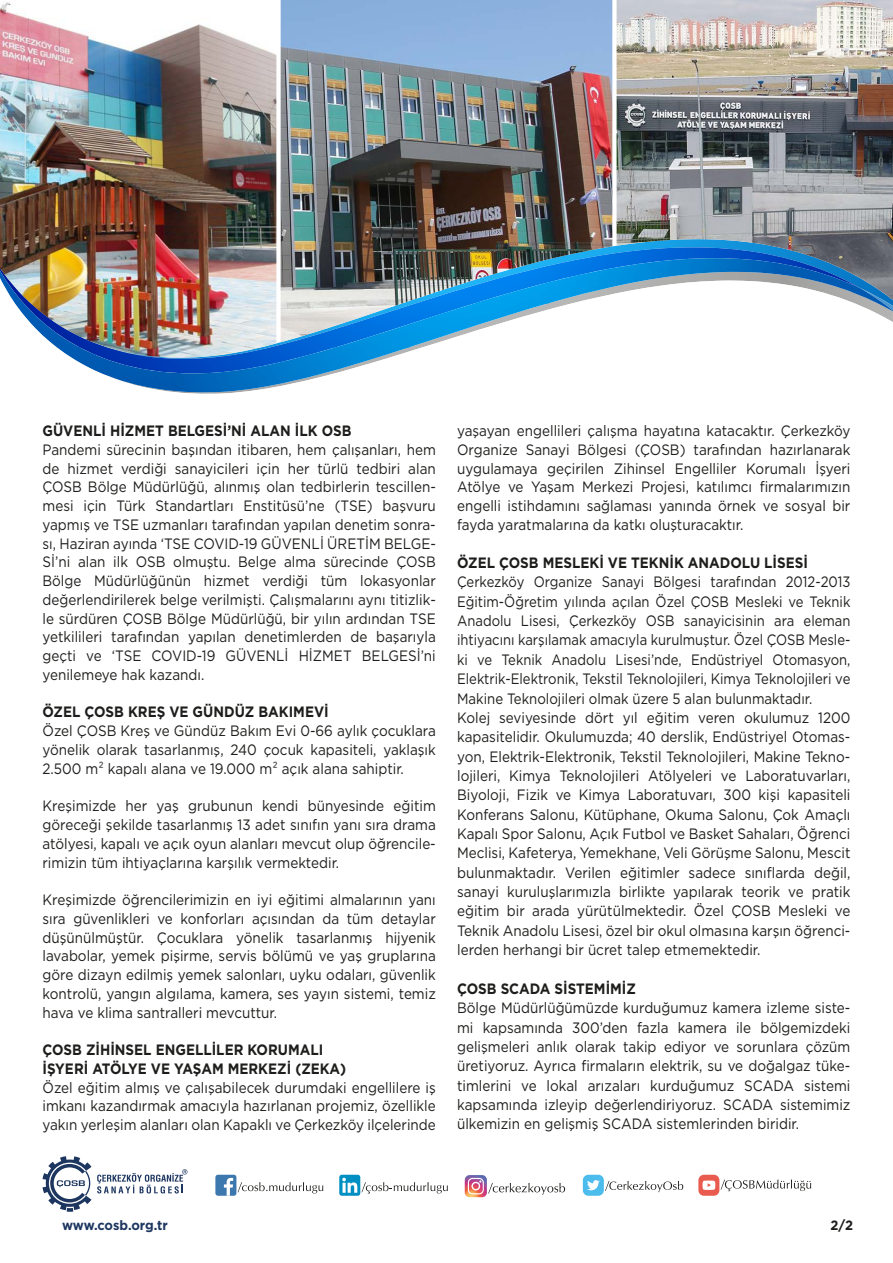
<style>
.page{position:relative;width:893px;height:1263px;background:#fff}
.page>*{position:absolute;margin:0;border:0;box-sizing:border-box;transform-origin:0 0}
.t1{font:15px/18.8px "Gotham";color:#1d1d1b;text-align:justify;scale:.9 1}
.t2{font:15px/19.4px "Gotham";color:#1d1d1b;scale:.87 1}
.t3{font:700 15px/18.8px "Gotham";color:#1d1d1b;scale:.9 1}
.t4{font:700 13.5px "Gotham";color:#1d3660;scale:.95 1}
.t5{font:700 13.5px "Gotham";color:#1d1d1b;scale:.95 1}
</style>
<div class="page">
<svg style="left:72px;top:243px;width:821px;height:151px"></svg>
<img style="left:0;top:2px;width:276px;height:356px">
<img style="left:281px;top:0;width:331px;height:342px">
<img style="left:617px;top:0;width:276px;height:300px">
<div style="left:339px;top:1175px;width:21px;height:21px;background:#008fc3;border-radius:3px"></div>
<svg style="left:342px;top:1178px;width:106px;height:15px"></svg>
<div style="left:215px;top:1175px;width:21px;height:21px;background:#3c77ae;border-radius:3px"></div>
<svg style="left:224px;top:1178px;width:99px;height:18px"></svg>
<div style="left:583px;top:1175px;width:21px;height:21px;background:#4bbcec;border-radius:6px"></div>
<svg style="left:587px;top:1180px;width:96px;height:12px"></svg>
<svg style="left:488px;top:1183px;width:77px;height:12px"></svg>
<img style="left:465px;top:1175px;width:22px;height:22px">
<div style="left:468px;top:1178px;width:16px;height:16px;border:1px solid #fff;border-radius:4px"></div>
<div style="left:471px;top:1182px;width:9px;height:8px;border:1px solid #fff;border-radius:50%"></div>
<div style="left:698px;top:1175px;width:21px;height:21px;background:#ea5b4f;border-radius:6px"></div>
<svg style="left:702px;top:1180px;width:13px;height:10px"></svg>
<svg style="left:721px;top:1179px;width:90px;height:12px"></svg>
<svg style="left:43px;top:1156px;width:144px;height:56px"></svg>
<p class="t3" style="left:43px;top:421px;width:345px">GÜVENLİ HİZMET BELGESİ’Nİ ALAN İLK OSB</p>
<p class="t1" style="left:43px;top:440px;width:439px">Pandemi sürecinin başından itibaren, hem çalışanları, hem de hizmet verdiği sanayicileri için her türlü tedbiri alan ÇOSB Bölge Müdürlüğü, alınmış olan tedbirlerin tescillen&shy;mesi için Türk Standartları Enstitüsü’ne (TSE) başvuru yapmış ve TSE uzmanları tarafından yapılan denetim sonra&shy;sı, Haziran ayında ‘TSE COVID-19 GÜVENLİ ÜRETİM BELGE-Sİ’ni alan ilk OSB olmuştu. Belge alma sürecinde ÇOSB Bölge Müdürlüğünün hizmet verdiği tüm lokasyonlar değerlendirilerek belge verilmişti. Çalışmalarını aynı titizlik&shy;le sürdüren ÇOSB Bölge Müdürlüğü, bir yılın ardından TSE yetkilileri tarafından yapılan denetimlerden de başarıyla geçti ve ‘TSE COVID-19 GÜVENLİ HİZMET BELGESİ’ni yenilemeye hak kazandı.</p>
<p class="t3" style="left:43px;top:703px;width:319px">ÖZEL ÇOSB KREŞ VE GÜNDÜZ BAKIMEVİ</p>
<p class="t1" style="left:43px;top:721px;width:438px">Özel ÇOSB Kreş ve Gündüz Bakım Evi 0-66 aylık çocuklara yönelik olarak tasarlanmış, 240 çocuk kapasiteli, yaklaşık 2.500 m2 kapalı alana ve 19.000 m2 açık alana sahiptir.</p>
<p class="t1" style="left:43px;top:796px;width:439px">Kreşimizde her yaş grubunun kendi bünyesinde eğitim göreceği şekilde tasarlanmış 13 adet sınıfın yanı sıra drama atölyesi, kapalı ve açık oyun alanları mevcut olup öğrencile&shy;rimizin tüm ihtiyaçlarına karşılık vermektedir.</p>
<p class="t1" style="left:43px;top:890px;width:439px">Kreşimizde öğrencilerimizin en iyi eğitimi almalarının yanı sıra güvenlikleri ve konforları açısından da tüm detaylar düşünülmüştür. Çocuklara yönelik tasarlanmış hijyenik lavabolar, yemek pişirme, servis bölümü ve yaş gruplarına göre dizayn edilmiş yemek salonları, uyku odaları, güvenlik kontrolü, yangın algılama, kamera, ses yayın sistemi, temiz hava ve klima santralleri mevcuttur.</p>
<p class="t3" style="left:43px;top:1040px;width:339px">ÇOSB ZİHİNSEL ENGELLİLER KORUMALI<br>İŞYERİ ATÖLYE VE YAŞAM MERKEZİ (ZEKA)</p>
<p class="t1" style="left:43px;top:1077px;width:439px">Özel eğitim almış ve çalışabilecek durumdaki engellilere iş imkanı kazandırmak amacıyla hazırlanan projemiz, özellikle yakın yerleşim alanları olan Kapaklı ve Çerkezköy ilçelerinde</p>
<p class="t1" style="left:457px;top:421px;width:439px">yaşayan engellileri çalışma hayatına katacaktır. Çerkezköy Organize Sanayi Bölgesi (ÇOSB) tarafından hazırlanarak uygulamaya geçirilen Zihinsel Engelliler Korumalı İşyeri Atölye ve Yaşam Merkezi Projesi, katılımcı firmalarımızın engelli istihdamını sağlaması yanında örnek ve sosyal bir fayda yaratmalarına da katkı oluşturacaktır.</p>
<p class="t3" style="left:457px;top:553px;width:391px">ÖZEL ÇOSB MESLEKİ VE TEKNİK ANADOLU LİSESİ</p>
<p class="t2" style="left:457px;top:572px;width:454px">Çerkezköy Organize Sanayi Bölgesi tarafından 2012-2013<br>Eğitim-Öğretim yılında açılan Özel ÇOSB Mesleki ve Teknik Anadolu Lisesi, Çerkezköy OSB sanayicisinin ara eleman ihtiyacını karşılamak amacıyla kurulmuştur. Özel ÇOSB Mesle&shy;ki ve Teknik Anadolu Lisesi’nde, Endüstriyel Otomasyon, Elektrik-Elektronik, Tekstil Teknolojileri, Kimya Teknolojileri ve Makine Teknolojileri olmak üzere 5 alan bulunmaktadır.<br>Kolej seviyesinde dört yıl eğitim veren okulumuz 1200 kapasitelidir. Okulumuzda; 40 derslik, Endüstriyel Otomas&shy;yon, Elektrik-Elektronik, Tekstil Teknolojileri, Makine Tekno&shy;lojileri, Kimya Teknolojileri Atölyeleri ve Laboratuvarları, Biyoloji, Fizik ve Kimya Laboratuvarı, 300 kişi kapasiteli Konferans Salonu, Kütüphane, Okuma Salonu, Çok Amaçlı Kapalı Spor Salonu, Açık Futbol ve Basket Sahaları, Öğrenci Meclisi, Kafeterya, Yemekhane, Veli Görüşme Salonu, Mescit bulunmaktadır. Verilen eğitimler sadece sınıflarda değil, sanayi kuruluşlarımızla birlikte yapılarak teorik ve pratik eğitim bir arada yürütülmektedir. Özel ÇOSB Mesleki ve Teknik Anadolu Lisesi, özel bir okul olmasına karşın öğrenci&shy;lerden herhangi bir ücret talep etmemektedir.</p>
<p class="t3" style="left:457px;top:979px;width:200px">ÇOSB SCADA SİSTEMİMİZ</p>
<p class="t1" style="left:457px;top:998px;width:439px;line-height:19.4px">Bölge Müdürlüğümüzde kurduğumuz kamera izleme siste&shy;mi kapsamında 300’den fazla kamera ile bölgemizdeki gelişmeleri anlık olarak takip ediyor ve sorunlara çözüm üretiyoruz. Ayrıca firmaların elektrik, su ve doğalgaz tüke&shy;timlerini ve lokal arızaları kurduğumuz SCADA sistemi kapsamında izleyip değerlendiriyoruz. SCADA sistemimiz ülkemizin en gelişmiş SCADA sistemlerinden biridir.</p>
<p class="t4" style="left:62px;top:1217px;width:113px">www.cosb.org.tr</p>
<p class="t5" style="left:830px;top:1217px;width:25px">2/2</p>
</div>
